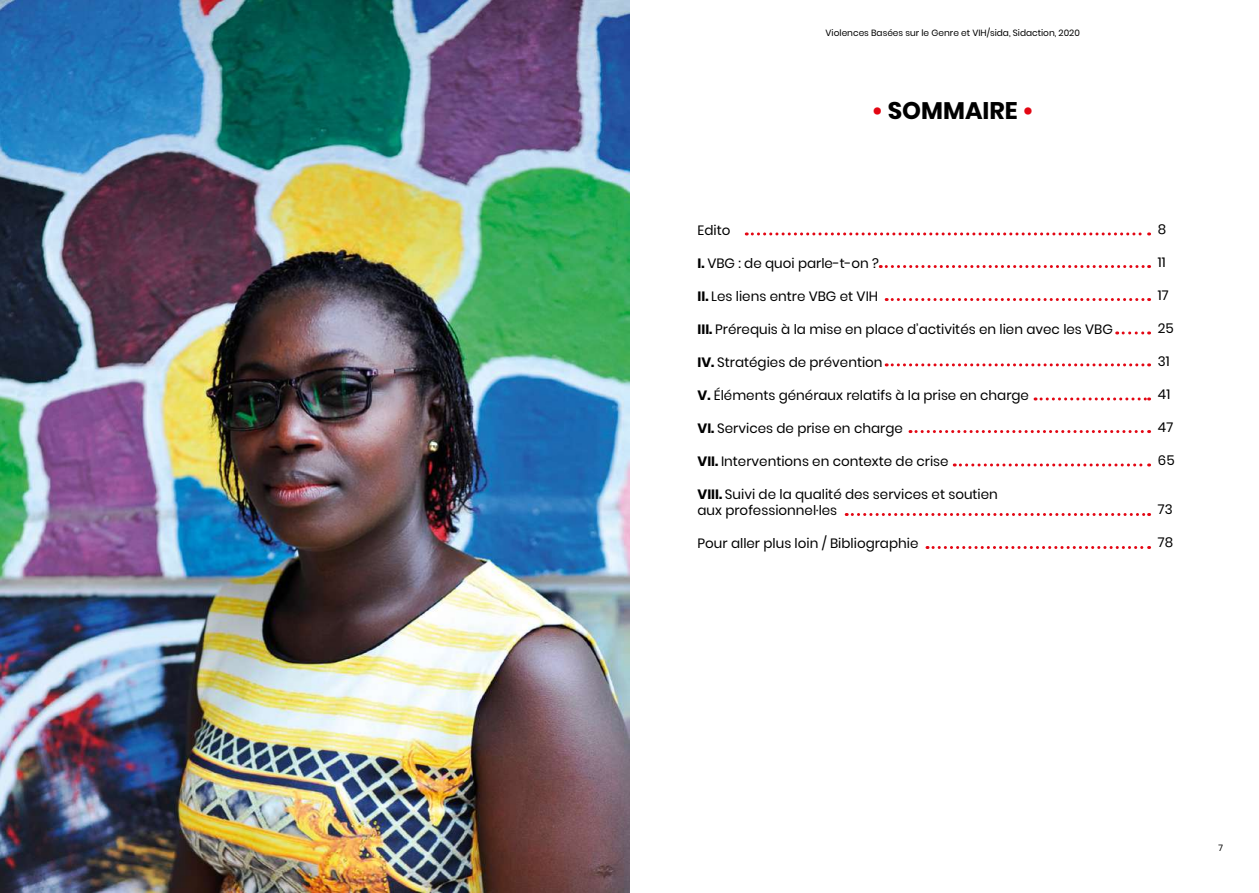
<style>
.page{position:relative;width:1259px;height:893px;background:#fff}
.page>*{position:absolute;margin:0;border:0;box-sizing:border-box;transform-origin:0 0}
.t1{font:700 24px "Poppins";color:#000}
.t2{font:13.5px/16.5px "Poppins";color:#000}
.t3{font:9px "Poppins";color:#000}
.s1{color:#e30613}
.s2{font-weight:700}
</style>
<div class="page">
<svg style="left:746px;top:232px;width:403px;height:3px"></svg>
<svg style="left:880px;top:265px;width:269px;height:3px"></svg>
<svg style="left:886px;top:298px;width:263px;height:3px"></svg>
<svg style="left:1123px;top:331px;width:26px;height:3px"></svg>
<svg style="left:886px;top:363px;width:263px;height:3px"></svg>
<svg style="left:1035px;top:397px;width:114px;height:3px"></svg>
<svg style="left:910px;top:430px;width:239px;height:3px"></svg>
<svg style="left:954px;top:463px;width:195px;height:3px"></svg>
<svg style="left:846px;top:513px;width:303px;height:3px"></svg>
<svg style="left:927px;top:546px;width:222px;height:3px"></svg>
<img style="left:0;top:0;width:629px;height:893px">
<p class="t3" style="left:825px;top:28px;width:256px">Violences Basées sur le Genre et VIH/sida, Sidaction, 2020</p>
<h1 class="t1" style="left:872px;top:96px;width:163px"><span class="s1">•</span> SOMMAIRE <span class="s1">•</span></h1>
<p class="t2" style="left:697px;top:222px;width:34px">Edito</p>
<p class="t2" style="left:697px;top:255px;width:183px"><span class="s2">I.</span> VBG : de quoi parle-t-on ?</p>
<p class="t2" style="left:697px;top:288px;width:182px"><span class="s2">II.</span> Les liens entre VBG et VIH</p>
<p class="t2" style="left:697px;top:321px;width:417px"><span class="s2">III.</span> Prérequis à la mise en place d’activités en lien avec les VBG</p>
<p class="t2" style="left:697px;top:354px;width:187px"><span class="s2">IV.</span> Stratégies de prévention</p>
<p class="t2" style="left:697px;top:387px;width:333px"><span class="s2">V.</span> Éléments généraux relatifs à la prise en charge</p>
<p class="t2" style="left:697px;top:420px;width:207px"><span class="s2">VI.</span> Services de prise en charge</p>
<p class="t2" style="left:697px;top:453px;width:253px"><span class="s2">VII.</span> Interventions en contexte de crise</p>
<p class="t2" style="left:697px;top:486px;width:302px"><span class="s2">VIII.</span> Suivi de la qualité des services et soutien aux professionnel·les</p>
<p class="t2" style="left:697px;top:535px;width:222px">Pour aller plus loin / Bibliographie</p>
<p class="t2" style="left:1158px;top:221px;width:10px">8</p>
<p class="t2" style="left:1158px;top:254px;width:9px">11</p>
<p class="t2" style="left:1158px;top:287px;width:12px">17</p>
<p class="t2" style="left:1158px;top:320px;width:17px">25</p>
<p class="t2" style="left:1158px;top:353px;width:13px">31</p>
<p class="t2" style="left:1158px;top:386px;width:14px">41</p>
<p class="t2" style="left:1158px;top:419px;width:17px">47</p>
<p class="t2" style="left:1158px;top:452px;width:18px">65</p>
<p class="t2" style="left:1158px;top:501px;width:16px">73</p>
<p class="t2" style="left:1158px;top:534px;width:17px">78</p>
<p class="t3" style="left:1218px;top:843px;width:6px">7</p>
</div>
